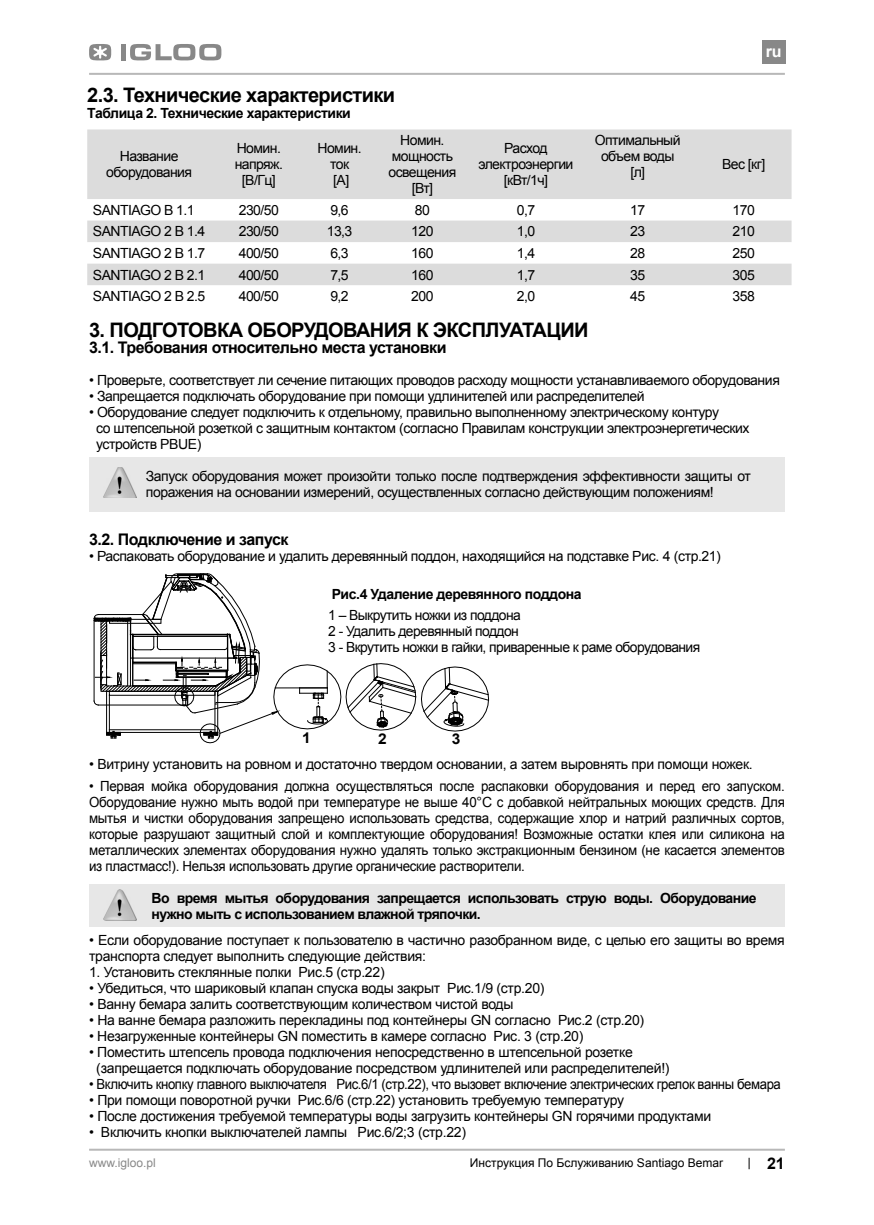
<style>
.page{position:relative;width:874px;height:1225px;background:#fff}
.page>*{position:absolute;margin:0;border:0;box-sizing:border-box;transform-origin:0 0}
.t1{font:700 20px "Arial";letter-spacing:-.03em;color:#000}
.t2{font:700 16px "Arial";letter-spacing:-.03em;color:#000}
.t3{font:700 16px "Arial";color:#fff}
.t4{font:700 14.8px "Arial";color:#000;scale:1.05 1}
.t5{font:14px/16px "Arial";letter-spacing:-.03em;color:#000;text-align:center}
.t6{font:14px/16px "Arial";letter-spacing:-.03em;color:#000;text-align:justify;scale:.95 1}
.t7{font:700 14px/16px "Arial";letter-spacing:-.04em;color:#000}
.t8{font:14px "Arial";letter-spacing:-.03em;color:#000;scale:.94 1}
.t9{font:12px "Arial";color:#000}
.t10{font:12px "Arial";color:#888}
</style>
<div class="page">
<hr style="left:89px;top:73px;width:695px;height:2px;background:#b8b8b8">
<div style="left:761px;top:40px;width:23px;height:23px;background:#888"></div>
<hr style="left:89px;top:1148px;width:695px;height:2px;background:#b8b8b8">
<svg style="left:748px;top:1157px;width:1px;height:12px"></svg>
<svg style="left:89px;top:44px;width:22px;height:17px"></svg>
<div style="left:121px;top:44px;width:5px;height:16px;background:#888"></div>
<svg style="left:130px;top:44px;width:91px;height:17px"></svg>
<div style="left:89px;top:457px;width:695px;height:54px;background:#e7e7e7"></div>
<img style="left:104px;top:467px;width:32px;height:31px">
<svg style="left:93px;top:573px;width:396px;height:171px"></svg>
<svg style="left:87px;top:129px;width:704px;height:156px;fill:#dcdcdc"></svg>
<div style="left:89px;top:884px;width:695px;height:42px;background:#e7e7e7"></div>
<img style="left:104px;top:889px;width:32px;height:31px">
<h1 class="t1" style="left:87px;top:84px;width:309px">2.3. Технические характеристики</h1>
<p class="t7" style="left:87px;top:105px;width:265px">Таблица 2. Технические характеристики</p>
<p class="t5" style="left:106px;top:148px;width:87px">Название оборудования</p>
<p class="t5" style="left:235px;top:140px;width:50px">Номин. напряж. [В/Гц]</p>
<p class="t5" style="left:317px;top:140px;width:46px">Номин. ток<br>[A]</p>
<p class="t5" style="left:388px;top:132px;width:69px">Номин. мощность освещения [Вт]</p>
<p class="t5" style="left:478px;top:140px;width:96px">Расход электроэнергии [кВт/1ч]</p>
<p class="t5" style="left:594px;top:132px;width:87px">Оптимальный объем воды [л]</p>
<p class="t3" style="left:765px;top:42px;width:17px">ru</p>
<p class="t5" style="left:721px;top:156px;width:45px">Вес [кг]</p>
<p class="t5" style="left:93px;top:202px;width:103px">SANTIAGO B 1.1</p>
<p class="t5" style="left:239px;top:202px;width:42px">230/50</p>
<p class="t5" style="left:330px;top:202px;width:20px">9,6</p>
<p class="t5" style="left:414px;top:202px;width:17px">80</p>
<p class="t5" style="left:516px;top:202px;width:20px">0,7</p>
<p class="t5" style="left:630px;top:202px;width:17px">17</p>
<p class="t5" style="left:732px;top:202px;width:24px">170</p>
<p class="t5" style="left:93px;top:224px;width:114px">SANTIAGO 2 B 1.4</p>
<p class="t5" style="left:239px;top:224px;width:42px">230/50</p>
<p class="t5" style="left:326px;top:224px;width:27px">13,3</p>
<p class="t5" style="left:411px;top:224px;width:24px">120</p>
<p class="t5" style="left:516px;top:224px;width:20px">1,0</p>
<p class="t5" style="left:630px;top:224px;width:17px">23</p>
<p class="t5" style="left:732px;top:224px;width:24px">210</p>
<p class="t5" style="left:93px;top:245px;width:114px">SANTIAGO 2 B 1.7</p>
<p class="t5" style="left:239px;top:245px;width:42px">400/50</p>
<p class="t5" style="left:330px;top:245px;width:20px">6,3</p>
<p class="t5" style="left:411px;top:245px;width:24px">160</p>
<p class="t5" style="left:516px;top:245px;width:20px">1,4</p>
<p class="t5" style="left:630px;top:245px;width:17px">28</p>
<p class="t5" style="left:732px;top:245px;width:24px">250</p>
<p class="t5" style="left:93px;top:267px;width:114px">SANTIAGO 2 B 2.1</p>
<p class="t5" style="left:239px;top:267px;width:42px">400/50</p>
<p class="t5" style="left:330px;top:267px;width:20px">7,5</p>
<p class="t5" style="left:411px;top:267px;width:24px">160</p>
<p class="t5" style="left:516px;top:267px;width:20px">1,7</p>
<p class="t5" style="left:630px;top:267px;width:17px">35</p>
<p class="t5" style="left:732px;top:267px;width:24px">305</p>
<p class="t5" style="left:93px;top:288px;width:114px">SANTIAGO 2 B 2.5</p>
<p class="t5" style="left:239px;top:288px;width:42px">400/50</p>
<p class="t5" style="left:330px;top:288px;width:20px">9,2</p>
<p class="t5" style="left:411px;top:288px;width:24px">200</p>
<p class="t5" style="left:516px;top:288px;width:20px">2,0</p>
<p class="t5" style="left:630px;top:288px;width:17px">45</p>
<p class="t5" style="left:732px;top:288px;width:24px">358</p>
<h1 class="t1" style="left:89px;top:319px;width:501px">3. ПОДГОТОВКА ОБОРУДОВАНИЯ К ЭКСПЛУАТАЦИИ</h1>
<p class="t2" style="left:89px;top:339px;width:359px">3.1. Требования относительно места установки</p>
<p class="t5" style="left:89px;top:372px;width:692px">• Проверьте, соответствует ли сечение питающих проводов расходу мощности устанавливаемого оборудования</p>
<p class="t5" style="left:89px;top:388px;width:557px">• Запрещается подключать оборудование при помощи удлинителей или распределителей</p>
<p class="t5" style="left:96px;top:404px;width:654px;text-align:left;text-indent:-7px">• Оборудование следует подключить к отдельному, правильно выполненному электрическому контуру<br>со штепсельной розеткой с защитным контактом (согласно Правилам конструкции электроэнергетических устройств PBUE)</p>
<p class="t5" style="left:146px;top:468px;width:606px;text-align:left">Запуск оборудования может произойти только после подтверждения эффективности защиты от поражения на основании измерений, осуществленных согласно действующим положениям!</p>
<p class="t2" style="left:89px;top:531px;width:201px">3.2. Подключение и запуск</p>
<p class="t5" style="left:89px;top:548px;width:633px">• Распаковать оборудование и удалить деревянный поддон, находящийся на подставке Рис. 4 (стр.21)</p>
<p class="t7" style="left:331px;top:586px;width:251px">Рис.4 Удаление деревянного поддона</p>
<p class="t5" style="left:328px;top:607px;width:373px;text-align:left">1 – Выкрутить ножки из поддона<br>2 - Удалить деревянный поддон<br>3 - Вкрутить ножки в гайки, приваренные к раме оборудования</p>
<p class="t4" style="left:302px;top:730px;width:10px">1</p>
<p class="t4" style="left:378px;top:731px;width:10px">2</p>
<p class="t4" style="left:451px;top:731px;width:10px">3</p>
<p class="t5" style="left:89px;top:756px;width:665px">• Витрину установить на ровном и достаточно твердом основании, а затем выровнять при помощи ножек.</p>
<p class="t6" style="left:89px;top:778px;width:733px">• Первая мойка оборудования должна осуществляться после распаковки оборудования и перед его запуском.<br>Оборудование нужно мыть водой при температуре не выше 40°C с добавкой нейтральных моющих средств. Для мытья и чистки оборудования запрещено использовать средства, содержащие хлор и натрий различных сортов, которые разрушают защитный слой и комплектующие оборудования! Возможные остатки клея или силикона на металлических элементах оборудования нужно удалять только экстракционным бензином (не касается элементов из пластмасс!). Нельзя использовать другие органические растворители.</p>
<p class="t7" style="left:151px;top:890px;width:606px">Во время мытья оборудования запрещается использовать струю воды. Оборудование нужно мыть с использованием влажной тряпочки.</p>
<p class="t5" style="left:89px;top:932px;width:697px;text-align:left">• Если оборудование поступает к пользователю в частично разобранном виде, с целью его защиты во время транспорта следует выполнить следующие действия:</p>
<p class="t5" style="left:89px;top:964px;width:297px">1. Установить стеклянные полки Рис.5 (стр.22)</p>
<p class="t5" style="left:89px;top:980px;width:456px">• Убедиться, что шариковый клапан спуска воды закрыт Рис.1/9 (стр.20)</p>
<p class="t5" style="left:89px;top:996px;width:426px">• Ванну бемара залить соответствующим количеством чистой воды</p>
<p class="t5" style="left:89px;top:1012px;width:556px">• На ванне бемара разложить перекладины под контейнеры GN согласно Рис.2 (стр.20)</p>
<p class="t5" style="left:89px;top:1028px;width:495px">• Незагруженные контейнеры GN поместить в камере согласно Рис. 3 (стр.20)</p>
<p class="t5" style="left:96px;top:1044px;width:574px;text-align:left;text-indent:-7px">• Поместить штепсель провода подключения непосредственно в штепсельной розетке (запрещается подключать оборудование посредством удлинителей или распределителей!)</p>
<p class="t8" style="left:89px;top:1076px;width:737px">• Включить кнопку главного выключателя Рис.6/1 (стр.22), что вызовет включение электрических грелок ванны бемара</p>
<p class="t5" style="left:89px;top:1092px;width:536px">• При помощи поворотной ручки Рис.6/6 (стр.22) установить требуемую температуру</p>
<p class="t5" style="left:89px;top:1108px;width:623px">• После достижения требуемой температуры воды загрузить контейнеры GN горячими продуктами</p>
<p class="t5" style="left:89px;top:1124px;width:378px">• Включить кнопки выключателей лампы Рис.6/2;3 (стр.22)</p>
<p class="t10" style="left:89px;top:1156px;width:68px">www.igloo.pl</p>
<p class="t9" style="left:469px;top:1156px;width:254px">Инструкция По Бслуживанию Santiago Bemar</p>
<p class="t2" style="left:766px;top:1154px;width:19px">21</p>
</div>
